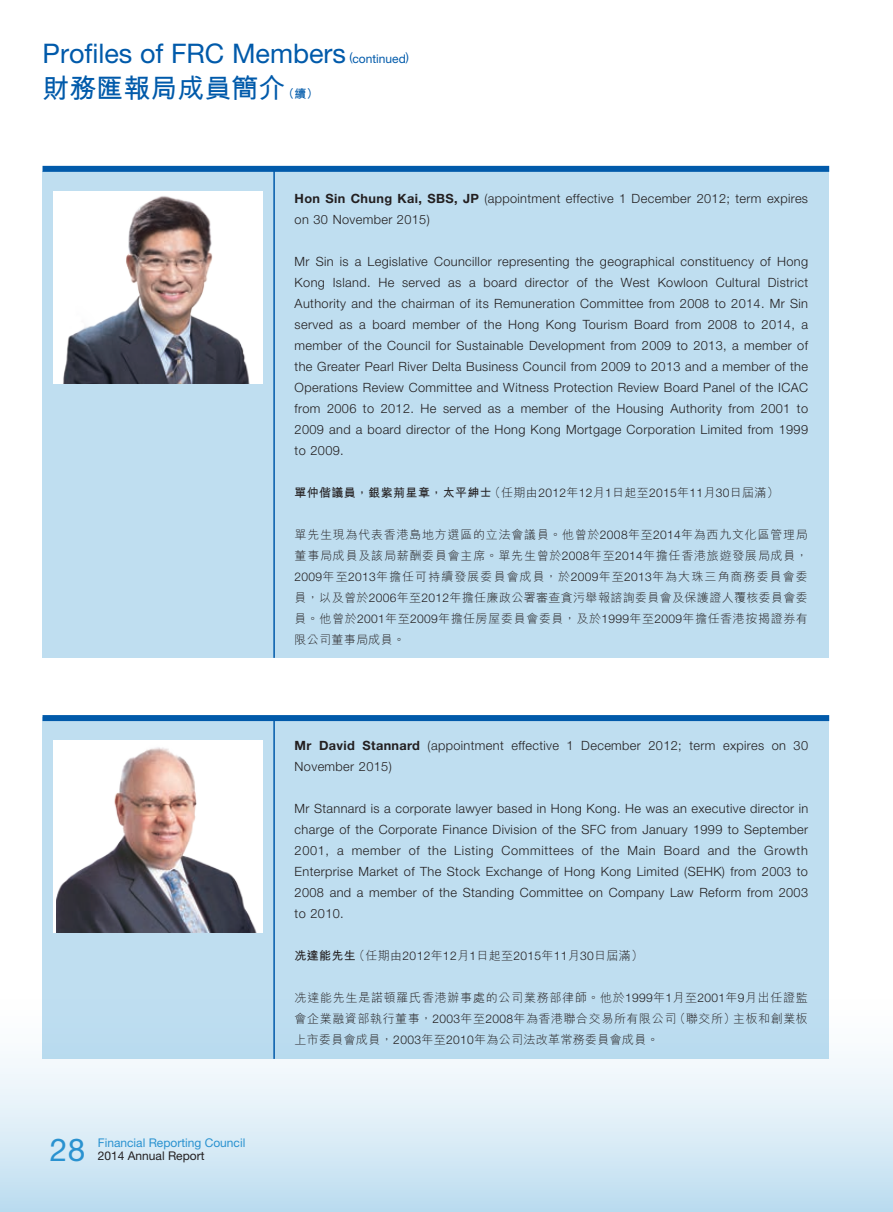
<style>
.page{position:relative;width:893px;height:1212px;background:#fff}
.page>*{position:absolute;margin:0;border:0;box-sizing:border-box;transform-origin:0 0}
.t1{font:31.5px "Helvetica Neue LT Std";color:#2a92d0}
.t2{font:27px "Helvetica Neue LT Std";color:#015aaa}
.t3{font:700 27px "M Hei HK";color:#015aaa}
.t4{font:300 12.75px/21px "Helvetica Neue LT Std";letter-spacing:.03em;color:#231f20}
.t5{font:300 12px/21px "M Hei HK";letter-spacing:.04em;color:#231f20;text-align:justify}
.t6{font:700 12px "M Hei HK";letter-spacing:.03em;color:#231f20}
.t7{font:12px "Helvetica Neue LT Std";color:#2a92d0}
.t8{font:12px "Helvetica Neue LT Std";color:#231f20}
.t9{font:12px "Helvetica Neue LT Std";color:#015aaa}
.t10{font:700 12px "M Hei HK";color:#015aaa}
.s1{font-weight:700}
.s2{font-weight:300}
.s3{font-family:"Helvetica Neue LT Std";font-weight:300}
.s4{font-family:"Helvetica Neue LT Std"}
</style>
<div class="page">
<div style="left:0;top:978px;width:893px;height:234px;background:linear-gradient(to bottom,#fff,#c3e0f1)"></div>
<div style="left:43px;top:171px;width:786px;height:487px;background:#bfdef0"></div>
<div style="left:43px;top:718px;width:786px;height:341px;background:#bfdef0"></div>
<div style="left:43px;top:166px;width:786px;height:6px;background:#015aaa"></div>
<div style="left:43px;top:715px;width:786px;height:6px;background:#015aaa"></div>
<hr style="left:273px;top:169px;width:2px;height:489px;background:#015aaa">
<hr style="left:273px;top:716px;width:2px;height:343px;background:#015aaa">
<img style="left:53px;top:191px;width:210px;height:193px">
<div style="left:53px;top:740px;width:210px;height:192px;background:#fff"></div>
<img style="left:57px;top:747px;width:200px;height:185px">
<h2 class="t2" style="left:43px;top:37px;width:305px">Profiles of FRC Members</h2>
<p class="t9" style="left:349px;top:51px;width:61px">(continued)</p>
<h2 class="t3" style="left:43px;top:69px;width:245px">財務匯報局成員簡介</h2>
<p class="t10" style="left:283px;top:85px;width:37px">（續）</p>
<p class="t4" style="left:295px;top:188px;width:515px"><span class="s1">Hon Sin Chung Kai, SBS, JP</span> (appointment effective 1 December 2012; term expires on 30 November 2015)</p>
<p class="t4" style="left:295px;top:251px;width:515px;text-align:justify">Mr Sin is a Legislative Councillor representing the geographical constituency of Hong Kong Island. He served as a board director of the West Kowloon Cultural District Authority and the chairman of its Remuneration Committee from 2008 to 2014. Mr Sin served as a board member of the Hong Kong Tourism Board from 2008 to 2014, a member of the Council for Sustainable Development from 2009 to 2013, a member of the Greater Pearl River Delta Business Council from 2009 to 2013 and a member of the Operations Review Committee and Witness Protection Review Board Panel of the ICAC from 2006 to 2012. He served as a member of the Housing Authority from 2001 to 2009 and a board director of the Hong Kong Mortgage Corporation Limited from 1999 to 2009.</p>
<p class="t6" style="left:295px;top:484px;width:486px">單仲偕議員，銀紫荊星章，太平紳士<span class="s2">（任期由</span><span class="s3">2012</span><span class="s2">年</span><span class="s3">12</span><span class="s2">月</span><span class="s3">1</span><span class="s2">日起至</span><span class="s3">2015</span><span class="s2">年</span><span class="s3">11</span><span class="s2">月</span><span class="s3">30</span><span class="s2">日屆滿）</span></p>
<p class="t5" style="left:295px;top:524px;width:515px">單先生現為代表香港島地方選區的立法會議員。他曾於<span class="s4">2008</span>年至<span class="s4">2014</span>年為西九文化區管理局董事局成員及該局薪酬委員會主席。單先生曾於<span class="s4">2008</span>年至<span class="s4">2014</span>年擔任香港旅遊發展局成員，<span class="s4">2009</span>年至<span class="s4">2013</span>年擔任可持續發展委員會成員，於<span class="s4">2009</span>年至<span class="s4">2013</span>年為大珠三角商務委員會委員，以及曾於<span class="s4">2006</span>年至<span class="s4">2012</span>年擔任廉政公署審查貪污舉報諮詢委員會及保護證人覆核委員會委員。他曾於<span class="s4">2001</span>年至<span class="s4">2009</span>年擔任房屋委員會委員，及於<span class="s4">1999</span>年至<span class="s4">2009</span>年擔任香港按揭證券有限公司董事局成員。</p>
<h1 class="t1" style="left:50px;top:1130px;width:37px">28</h1>
<p class="t7" style="left:98px;top:1135px;width:149px">Financial Reporting Council</p>
<p class="t8" style="left:98px;top:1149px;width:108px">2014 Annual Report</p>
<p class="t4" style="left:295px;top:735px;width:515px"><span class="s1">Mr David Stannard</span> (appointment effective 1 December 2012; term expires on 30<br>November 2015)</p>
<p class="t4" style="left:295px;top:798px;width:515px;text-align:justify">Mr Stannard is a corporate lawyer based in Hong Kong. He was an executive director in charge of the Corporate Finance Division of the SFC from January 1999 to September 2001, a member of the Listing Committees of the Main Board and the Growth Enterprise Market of The Stock Exchange of Hong Kong Limited (SEHK) from 2003 to 2008 and a member of the Standing Committee on Company Law Reform from 2003 to 2010.</p>
<p class="t5" style="left:295px;top:945px;width:350px"><span class="s1">冼達能先生</span>（任期由<span class="s4">2012</span>年<span class="s4">12</span>月<span class="s4">1</span>日起至<span class="s4">2015</span>年<span class="s4">11</span>月<span class="s4">30</span>日屆滿）</p>
<p class="t5" style="left:295px;top:987px;width:515px">冼達能先生是諾頓羅氏香港辦事處的公司業務部律師。他於<span class="s4">1999</span>年<span class="s4">1</span>月至<span class="s4">2001</span>年<span class="s4">9</span>月出任證監會企業融資部執行董事，<span class="s4">2003</span>年至<span class="s4">2008</span>年為香港聯合交易所有限公司（聯交所）主板和創業板上市委員會成員，<span class="s4">2003</span>年至<span class="s4">2010</span>年為公司法改革常務委員會成員。</p>
</div>
